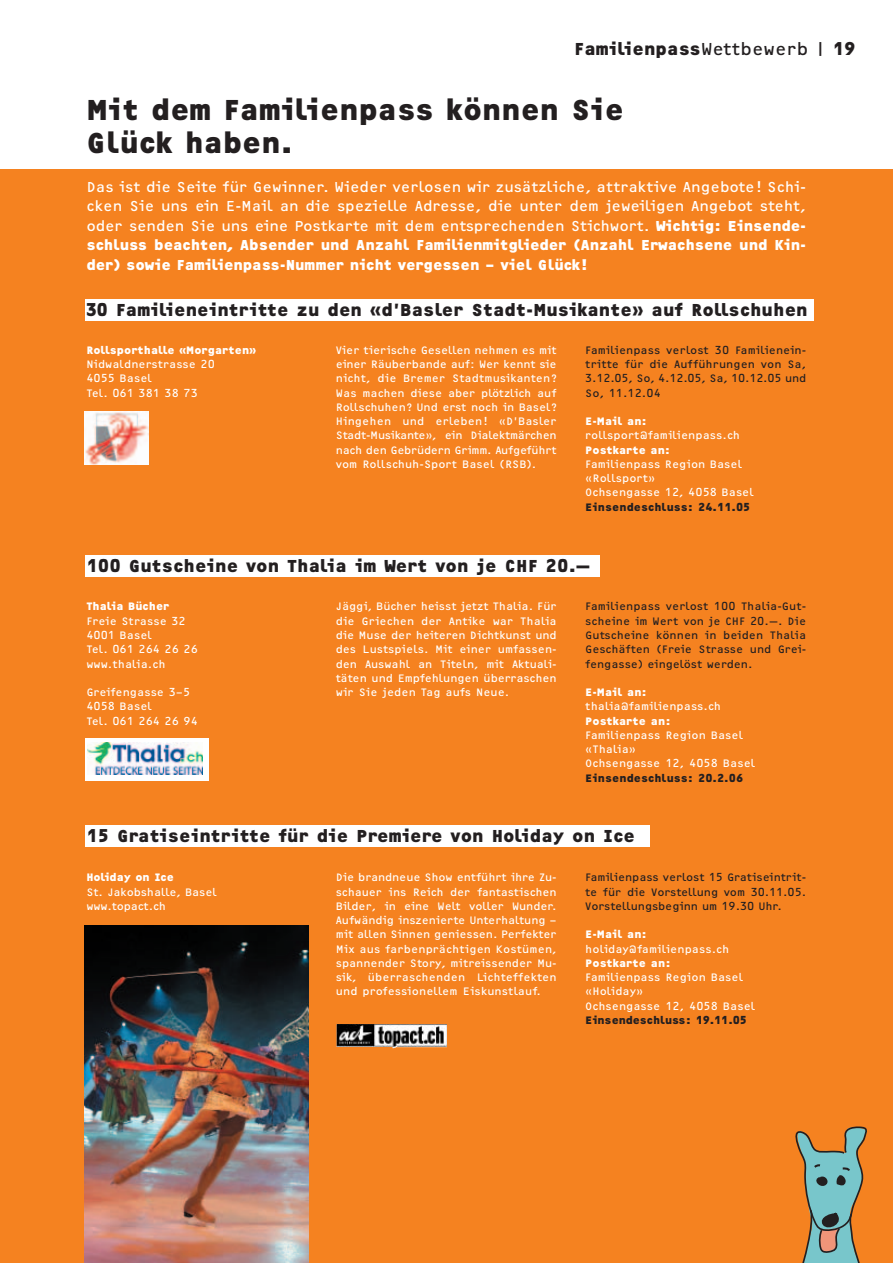
<style>
.page{position:relative;width:893px;height:1263px;background:#fff}
.page>*{position:absolute;margin:0;border:0;box-sizing:border-box;transform-origin:0 0}
.t1{font:700 30px/33px "OCRF";color:#231f20}
.t2{font:700 18px "OCRF";color:#231f20}
.t3{font:15px/19.5px "OCRF";letter-spacing:-.015em;color:#fff;text-align:justify}
.t4{font:11.25px/14.2px "OCRF";color:#fff}
.t5{font:11.25px/14.2px "OCRF";letter-spacing:-.015em;color:#231f20;text-align:justify}
.t6{font:700 11.25px "OCRF";color:#fff}
.t7{font:700 11.25px "OCRF";color:#231f20}
.s1{font-weight:400}
.s2{font-weight:700}
</style>
<div class="page">
<div style="left:0;top:169px;width:893px;height:1094px;background:#f58220"></div>
<div style="left:85px;top:826px;width:564px;height:21px;background:#fff"></div>
<div style="left:85px;top:300px;width:728px;height:21px;background:#fff"></div>
<div style="left:85px;top:555px;width:514px;height:22px;background:#fff"></div>
<svg style="left:795px;top:1126px;width:72px;height:137px"></svg>
<div style="left:85px;top:738px;width:123px;height:43px;background:#fff"></div>
<img style="left:87px;top:742px;width:116px;height:33px">
<img style="left:85px;top:925px;width:223px;height:338px">
<img style="left:85px;top:412px;width:64px;height:52px">
<img style="left:337px;top:1024px;width:110px;height:24px">
<h2 class="t2" style="left:574px;top:42px;width:283px">Familienpass<span class="s1">Wettbewerb |</span> 19</h2>
<h1 class="t1" style="left:86px;top:95px;width:539px">Mit dem Familienpass können Sie<br>Glück haben.</h1>
<p class="t3" style="left:86px;top:178px;width:721px">Das ist die Seite für Gewinner. Wieder verlosen wir zusätzliche, attraktive Angebote! Schi&shy;cken Sie uns ein E-Mail an die spezielle Adresse, die unter dem jeweiligen Angebot steht, oder senden Sie uns eine Postkarte mit dem entsprechenden Stichwort. <span class="s2">Wichtig: Einsende&shy;schluss beachten, Absender und Anzahl Familienmitglieder (Anzahl Erwachsene und Kin&shy;der) sowie Familienpass-Nummer nicht vergessen – viel Glück!</span></p>
<h2 class="t2" style="left:86px;top:303px;width:723px">30 Familieneintritte zu den «d’Basler Stadt-Musikante» auf Rollschuhen</h2>
<p class="t6" style="left:86px;top:346px;width:172px">Rollsporthalle «Morgarten»</p>
<p class="t4" style="left:86px;top:358px;width:130px">Nidwaldnerstrasse 20<br>4055 Basel<br>Tel. 061 381 38 73</p>
<p class="t4" style="left:336px;top:344px;width:222px;text-align:justify">Vier tierische Gesellen nehmen es mit einer Räuberbande auf: Wer kennt sie nicht, die Bremer Stadtmusikanten?<br>Was machen diese aber plötzlich auf Rollschuhen? Und erst noch in Basel?<br>Hingehen und erleben! «D’Basler Stadt-Musikante», ein Dialektmärchen nach den Gebrüdern Grimm. Aufgeführt vom Rollschuh-Sport Basel (RSB).</p>
<p class="t5" style="left:585px;top:344px;width:222px">Familienpass verlost 30 Familienein&shy;tritte für die Aufführungen von Sa, 3.12.05, So, 4.12.05, Sa, 10.12.05 und So, 11.12.04</p>
<p class="t6" style="left:585px;top:417px;width:63px">E-Mail an:</p>
<p class="t4" style="left:585px;top:429px;width:156px">rollsport@familienpass.ch</p>
<p class="t6" style="left:585px;top:446px;width:87px">Postkarte an:</p>
<p class="t4" style="left:585px;top:458px;width:170px">Familienpass Region Basel «Rollsport»<br>Ochsengasse 12, 4058 Basel</p>
<p class="t7" style="left:585px;top:503px;width:167px">Einsendeschluss: 24.11.05</p>
<h2 class="t2" style="left:86px;top:559px;width:505px">100 Gutscheine von Thalia im Wert von je CHF 20.—</h2>
<p class="t6" style="left:86px;top:602px;width:85px">Thalia Bücher</p>
<p class="t4" style="left:86px;top:614px;width:113px">Freie Strasse 32<br>4001 Basel<br>Tel. 061 264 26 26 www.thalia.ch</p>
<p class="t4" style="left:86px;top:686px;width:113px">Greifengasse 3–5<br>4058 Basel<br>Tel. 061 264 26 94</p>
<p class="t4" style="left:336px;top:600px;width:222px;text-align:justify">Jäggi, Bücher heisst jetzt Thalia. Für die Griechen der Antike war Thalia die Muse der heiteren Dichtkunst und des Lustspiels. Mit einer umfassen&shy;den Auswahl an Titeln, mit Aktuali&shy;täten und Empfehlungen überraschen wir Sie jeden Tag aufs Neue.</p>
<p class="t5" style="left:585px;top:600px;width:222px">Familienpass verlost 100 Thalia-Gut&shy;scheine im Wert von je CHF 20.—. Die Gutscheine können in beiden Thalia Geschäften (Freie Strasse und Grei&shy;fengasse) eingelöst werden.</p>
<p class="t6" style="left:585px;top:688px;width:63px">E-Mail an:</p>
<p class="t4" style="left:585px;top:700px;width:137px">thalia@familienpass.ch</p>
<p class="t6" style="left:585px;top:716px;width:87px">Postkarte an:</p>
<p class="t4" style="left:585px;top:728px;width:172px">Familienpass Region Basel «Thalia»<br>Ochsengasse 12, 4058 Basel</p>
<p class="t7" style="left:585px;top:773px;width:159px">Einsendeschluss: 20.2.06</p>
<h2 class="t2" style="left:86px;top:829px;width:550px">15 Gratiseintritte für die Premiere von Holiday on Ice</h2>
<p class="t6" style="left:86px;top:873px;width:89px">Holiday on Ice</p>
<p class="t4" style="left:86px;top:885px;width:132px">St. Jakobshalle, Basel www.topact.ch</p>
<p class="t4" style="left:336px;top:871px;width:222px;text-align:justify">Die brandneue Show entführt ihre Zu&shy;schauer ins Reich der fantastischen Bilder, in eine Welt voller Wunder.<br>Aufwändig inszenierte Unterhaltung – mit allen Sinnen geniessen. Perfekter Mix aus farbenprächtigen Kostümen, spannender Story, mitreissender Mu&shy;sik, überraschenden Lichteffekten und professionellem Eiskunstlauf.</p>
<p class="t5" style="left:585px;top:871px;width:222px">Familienpass verlost 15 Gratiseintrit&shy;te für die Vorstellung vom 30.11.05.<br>Vorstellungsbeginn um 19.30 Uhr.</p>
<p class="t6" style="left:585px;top:930px;width:63px">E-Mail an:</p>
<p class="t4" style="left:585px;top:942px;width:145px">holiday@familienpass.ch</p>
<p class="t6" style="left:585px;top:959px;width:87px">Postkarte an:</p>
<p class="t4" style="left:585px;top:971px;width:172px">Familienpass Region Basel «Holiday»<br>Ochsengasse 12, 4058 Basel</p>
<p class="t7" style="left:585px;top:1016px;width:163px">Einsendeschluss: 19.11.05</p>
</div>
